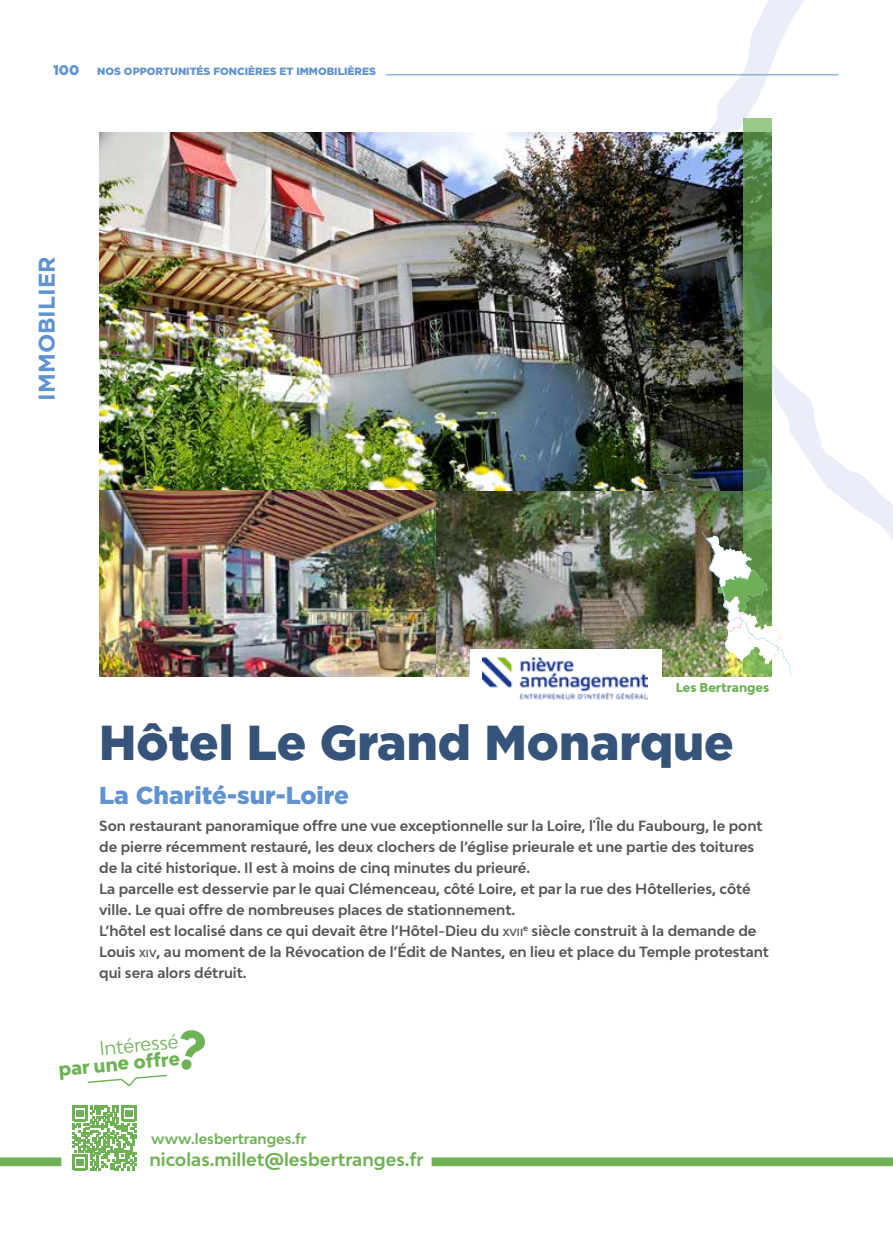
<style>
.page{position:relative;width:893px;height:1241px;background:#fff}
.page>*{position:absolute;margin:0;border:0;box-sizing:border-box;transform-origin:0 0}
.t1{font:900 49px "Gotham";color:#36537a}
.t2{font:900 24.5px "Gotham";color:#6193ce}
.t3{font:700 22.75px "Gotham";color:#6193ce}
.t4{font:800 18.38px "Bw Modelica";color:#6fb256}
.t5{font:18.38px "Bw Modelica";color:#6fb256}
.t6{font:700 17.5px "Bw Modelica";color:#6fb256}
.t7{font:700 14px/21px "Bw Modelica";color:#575756}
.t8{font:700 14px "Bw Modelica";color:#6fb256}
.t9{font:900 14px "Gotham";color:#6193ce}
.t10{font:800 12.25px "Bw Modelica";color:#6fb256}
.t11{font:900 10.5px "Gotham";color:#6193ce}
.s1{font-size:9.8px}
</style>
<div class="page">
<svg style="left:511px;top:0;width:382px;height:1167px"></svg>
<img style="left:99px;top:132px;width:644px;height:544px">
<img style="left:100px;top:490px;width:336px;height:186px">
<hr style="left:358px;top:74px;width:480px;height:1px;background:#6193ce">
<div style="left:79px;top:0;width:307px;height:119px;background:#fff"></div>
<div style="left:470px;top:649px;width:191px;height:55px;background:#fff"></div>
<img style="left:483px;top:656px;width:164px;height:43px">
<div style="left:432px;top:1157px;width:461px;height:8px;background:#6fb256"></div>
<div style="left:0;top:1157px;width:61px;height:8px;background:#6fb256"></div>
<svg style="left:180px;top:1030px;width:25px;height:40px"></svg>
<svg style="left:87px;top:1074px;width:80px;height:13px"></svg>
<svg style="left:72px;top:1105px;width:65px;height:64px"></svg>
<svg style="left:743px;top:118px;width:29px;height:411px;background:#5c8e4f"></svg>
<img style="left:702px;top:529px;width:89px;height:147px">
<p class="t9" style="left:53px;top:62px;width:28px">100</p>
<p class="t11" style="left:97px;top:65px;width:280px">NOS OPPORTUNITÉS FONCIÈRES ET IMMOBILIÈRES</p>
<h3 class="t3" style="left:32px;top:400px;width:145px;rotate:-90deg">IMMOBILIER</h3>
<p class="t10" style="left:676px;top:679px;width:95px">Les Bertranges</p>
<h1 class="t1" style="left:99px;top:714px;width:636px">Hôtel Le Grand Monarque</h1>
<h2 class="t2" style="left:99px;top:781px;width:251px">La Charité-sur-Loire</h2>
<p class="t7" style="left:99px;top:814px;width:671px">Son restaurant panoramique offre une vue exceptionnelle sur la Loire, l'Île du Faubourg, le pont de pierre récemment restauré, les deux clochers de l’église prieurale et une partie des toitures de la cité historique. Il est à moins de cinq minutes du prieuré.<br>La parcelle est desservie par le quai Clémenceau, côté Loire, et par la rue des Hôtelleries, côté ville. Le quai offre de nombreuses places de stationnement.<br>L’hôtel est localisé dans ce qui devait être l’Hôtel-Dieu du <span class="s1">XVII</span><sup>e</sup> siècle construit à la demande de Louis <span class="s1">XIV</span>, au moment de la Révocation de l’Édit de Nantes, en lieu et place du Temple protestant qui sera alors détruit.</p>
<h3 class="t5" style="left:99px;top:1036px;width:81px;rotate:-5deg">Intéressé</h3>
<h3 class="t4" style="left:57px;top:1056px;width:124px;rotate:-5deg">par une offre</h3>
<p class="t8" style="left:151px;top:1129px;width:157px">www.lesbertranges.fr</p>
<p class="t6" style="left:149px;top:1148px;width:276px">nicolas.millet@lesbertranges.fr</p>
</div>
